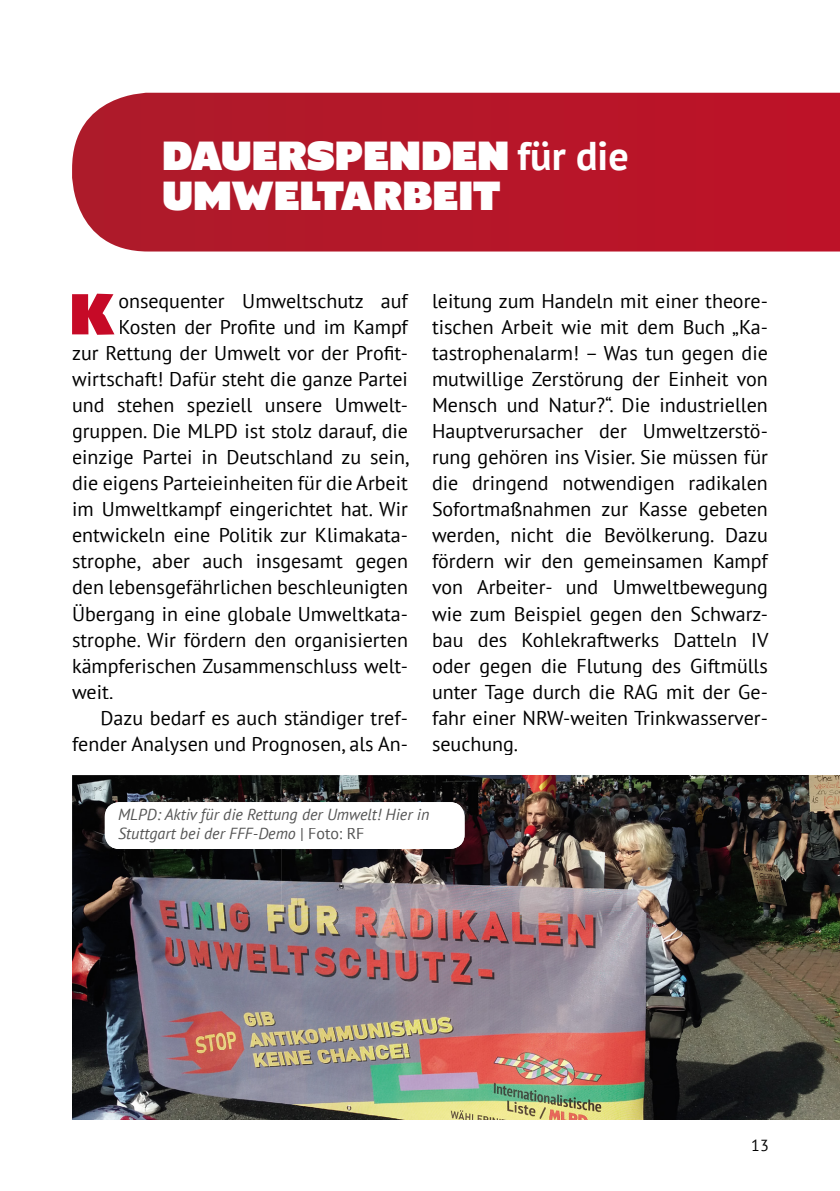
<style>
.page{position:relative;width:840px;height:1191px;background:#fff}
.page>*{position:absolute;margin:0;border:0;box-sizing:border-box;transform-origin:0 0}
.t1{font:56.6px "Shire Derbyshire";color:#c60a27}
.t2{font:40px/40px "Shire Derbyshire";color:#fff}
.t3{font:20px/26px "PT Sans";color:#000;text-align:justify}
.t4{font:italic 16px/19.2px "PT Sans";color:#555}
.t5{font:16px "PT Sans";color:#000}
.s1{font-family:"PT Sans";font-weight:700}
.s2{font-style:normal}
</style>
<div class="page">
<div style="left:72px;top:93px;width:767px;height:158px;background:#b51729"></div>
<img style="left:72px;top:775px;width:767px;height:344px">
<div style="left:105px;top:802px;width:359px;height:47px;background:#fff;border-radius:15px"></div>
<h2 class="t2" style="left:162px;top:136px;width:468px">DAUERSPENDEN <span class="s1">für die<br></span>UMWELTARBEIT</h2>
<h1 class="t1" style="left:69px;top:282px;width:46px">K</h1>
<p class="t3" style="left:118px;top:288px;width:291px">onsequenter Umweltschutz auf</p>
<p class="t3" style="left:118px;top:314px;width:291px">Kos ten der Profite und im Kampf</p>
<p class="t3" style="left:72px;top:340px;width:337px">zur Rettung der Umwelt vor der Profit-</p>
<p class="t3" style="left:72px;top:366px;width:337px">wirtschaft! Dafür steht die ganze Partei</p>
<p class="t3" style="left:72px;top:392px;width:337px">und stehen speziell unsere Umwelt-</p>
<p class="t3" style="left:72px;top:418px;width:337px">gruppen. Die MLPD ist stolz darauf, die</p>
<p class="t3" style="left:72px;top:444px;width:339px">einzige Partei in Deutschland zu sein,</p>
<p class="t3" style="left:72px;top:470px;width:337px">die eigens Parteieinheiten für die Arbeit</p>
<p class="t3" style="left:72px;top:496px;width:337px">im Umweltkampf eingerichtet hat. Wir</p>
<p class="t3" style="left:72px;top:522px;width:337px">entwickeln eine Politik zur Klimakata-</p>
<p class="t3" style="left:72px;top:548px;width:337px">strophe, aber auch insgesamt gegen</p>
<p class="t3" style="left:72px;top:574px;width:337px">den lebensgefährlichen beschleunigten</p>
<p class="t3" style="left:72px;top:600px;width:337px">Übergang in eine globale Umweltkata-</p>
<p class="t3" style="left:72px;top:626px;width:337px">strophe. Wir fördern den organisierten</p>
<p class="t3" style="left:72px;top:652px;width:337px">kämpferischen Zusammenschluss welt-</p>
<p class="t3" style="left:72px;top:678px;width:43px">weit.</p>
<p class="t3" style="left:100px;top:704px;width:309px">Dazu bedarf es auch ständiger tref-</p>
<p class="t3" style="left:72px;top:730px;width:337px">fender Analysen und Prognosen, als An-</p>
<p class="t3" style="left:432px;top:288px;width:338px">leitung zum Handeln mit einer theore&shy;tischen Arbeit wie mit dem Buch „Ka&shy;tastrophenalarm! – Was tun gegen die mutwillige Zerstörung der Einheit von Mensch und Natur?“. Die industriel len Hauptverursacher der Umweltzerstö&shy;rung gehören ins Visier. Sie müssen für die dringend notwendigen radikalen Sofortmaßnahmen zur Kasse gebeten werden, nicht die Bevölkerung. Dazu fördern wir den gemeinsamen Kampf von Arbeiter- und Umweltbewegung wie zum Beispiel gegen den Schwarz&shy;bau des Kohlekraftwerks Datteln IV oder gegen die Flutung des Giftmülls unter Tage durch die RAG mit der Ge&shy;fahr einer NRW-weiten Trinkwasserver&shy;seuchung.</p>
<p class="t4" style="left:118px;top:804px;width:312px">MLPD: Aktiv für die Rettung der Umwelt! Hier in<br>Stuttgart bei der FFF-Demo <span class="s2">| Foto: RF</span></p>
<p class="t5" style="left:750px;top:1135px;width:19px">13</p>
</div>
